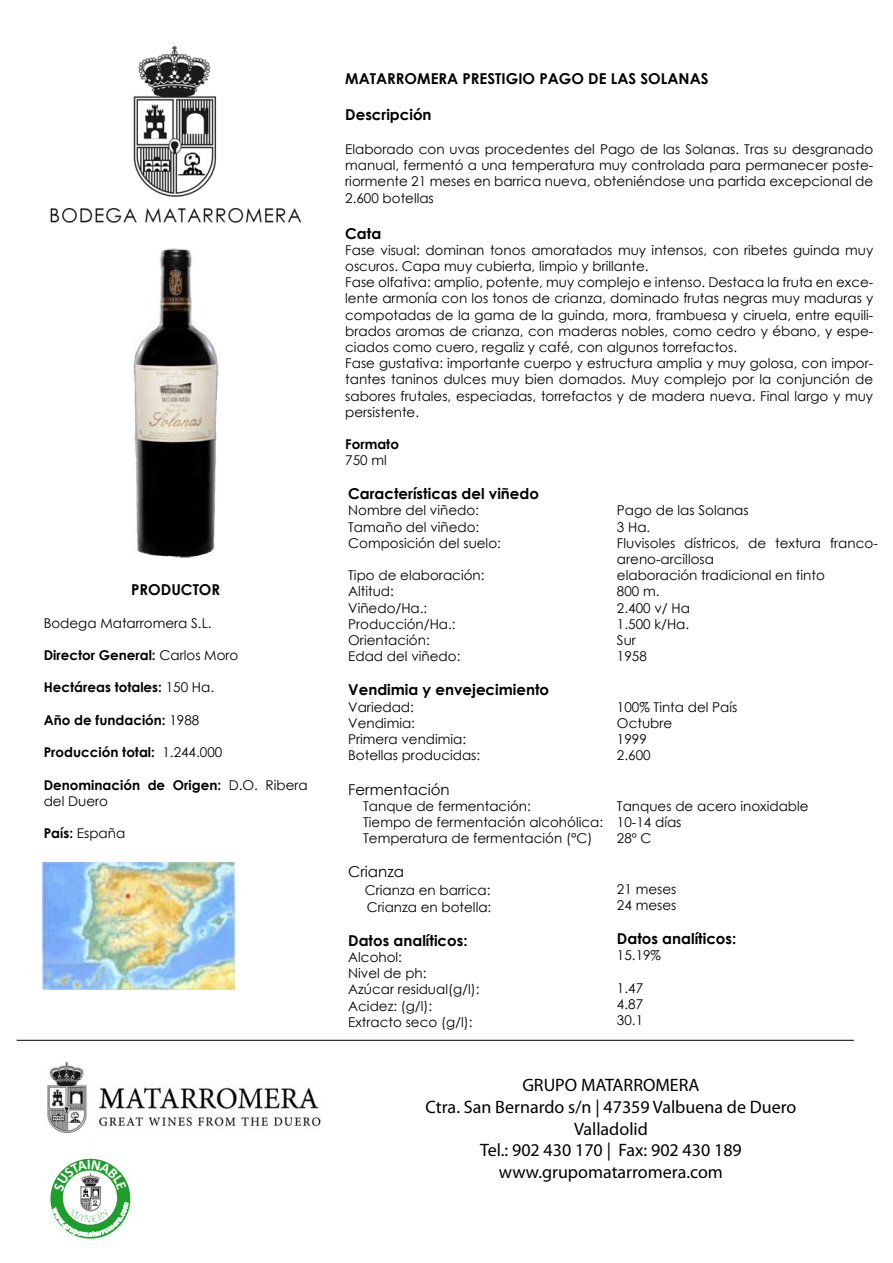
<style>
.page{position:relative;width:893px;height:1263px;background:#fff}
.page>*{position:absolute;margin:0;border:0;box-sizing:border-box;transform-origin:0 0}
.t1{font:18px/21.6px "Myriad Pro";color:#000;text-align:center}
.t2{font:700 15px "Century Gothic";color:#000}
.t3{font:15px "Century Gothic";color:#000}
.t4{font:13.5px/16.2px "Century Gothic";color:#000}
.t5{font:700 13.5px/16.2px "Century Gothic";color:#000}
.s1{font-weight:400}
.s2{font-weight:700}
</style>
<div class="page">
<img style="left:50px;top:45px;width:252px;height:178px">
<img style="left:46px;top:1061px;width:275px;height:72px">
<img style="left:42px;top:862px;width:193px;height:127px">
<img style="left:133px;top:248px;width:85px;height:309px">
<div style="left:49px;top:1157px;width:83px;height:83px;border:2px solid #fff;border-radius:50%"></div>
<hr style="left:17px;top:1040px;width:837px;height:1px;background:#000">
<svg style="left:52px;top:1160px;width:77px;height:80px"></svg>
<p class="t2" style="left:131px;top:578px;width:91px">PRODUCTOR</p>
<p class="t4" style="left:44px;top:614px;width:169px">Bodega Matarromera S.L.</p>
<p class="t5" style="left:44px;top:646px;width:196px">Director General: <span class="s1">Carlos Moro</span></p>
<p class="t5" style="left:44px;top:679px;width:172px">Hectáreas totales: <span class="s1">150 Ha.</span></p>
<p class="t5" style="left:44px;top:711px;width:157px">Año de fundación: <span class="s1">1988</span></p>
<p class="t5" style="left:44px;top:744px;width:180px">Producción total: <span class="s1">1.244.000</span></p>
<p class="t5" style="left:44px;top:776px;width:265px">Denominación de Origen: <span class="s1">D.O. Ribera del Duero</span></p>
<p class="t4" style="left:44px;top:825px;width:83px"><span class="s2">País:</span> España</p>
<p class="t2" style="left:345px;top:67px;width:365px">MATARROMERA PRESTIGIO PAGO DE LAS SOLANAS</p>
<p class="t2" style="left:345px;top:103px;width:88px">Descripción</p>
<p class="t4" style="left:345px;top:141px;width:530px;text-align:justify">Elaborado con uvas procedentes del Pago de las Solanas. Tras su desgranado manual, fermentó a una temperatura muy controlada para permanecer poste&shy;riormente 21 meses en barrica nueva, obteniéndose una partida excepcional de 2.600 botellas</p>
<p class="t2" style="left:345px;top:222px;width:37px">Cata</p>
<p class="t4" style="left:345px;top:242px;width:530px">Fase visual: dominan tonos amoratados muy intensos, con ribetes guinda muy oscuros. Capa muy cubierta, limpio y brillante.<br>Fase olfativa: amplio, potente, muy complejo e intenso. Destaca la fruta en exce&shy;lente armonía con los tonos de crianza, dominado frutas negras muy maduras y compotadas de la gama de la guinda, mora, frambuesa y ciruela, entre equili&shy;brados aromas de crianza, con maderas nobles, como cedro y ébano, y espe&shy;ciados como cuero, regaliz y café, con algunos torrefactos.<br>Fase gustativa: importante cuerpo y estructura amplia y muy golosa, con impor&shy;tantes taninos dulces muy bien domados. Muy complejo por la conjunción de sabores frutales, especiadas, torrefactos y de madera nueva. Final largo y muy persistente.</p>
<p class="t5" style="left:345px;top:436px;width:55px">Formato</p>
<p class="t4" style="left:345px;top:452px;width:43px">750 ml</p>
<p class="t2" style="left:348px;top:482px;width:192px">Características del viñedo</p>
<p class="t4" style="left:348px;top:502px;width:154px">Nombre del viñedo:<br>Tamaño del viñedo:<br>Composición del suelo:</p>
<p class="t4" style="left:348px;top:567px;width:138px">Tipo de elaboración:<br>Altitud:<br>Viñedo/Ha.:<br>Producción/Ha.:<br>Orientación:<br>Edad del viñedo:</p>
<p class="t2" style="left:348px;top:679px;width:202px">Vendimia y envejecimiento</p>
<p class="t4" style="left:348px;top:698px;width:133px">Variedad:<br>Vendimia:<br>Primera vendimia:<br>Botellas producidas:</p>
<p class="t3" style="left:348px;top:779px;width:103px">Fermentación</p>
<p class="t4" style="left:363px;top:797px;width:241px">Tanque de fermentación:<br>Tiempo de fermentación alcohólica:<br>Temperatura de fermentación (°C)</p>
<p class="t3" style="left:348px;top:861px;width:57px">Crianza</p>
<p class="t4" style="left:365px;top:882px;width:128px">Crianza en barrica:<br>Crianza en botella:</p>
<p class="t2" style="left:348px;top:929px;width:121px">Datos analíticos:</p>
<p class="t4" style="left:348px;top:949px;width:133px">Alcohol:<br>Nivel de ph:<br>Azúcar residual(g/l):<br>Acidez: (g/l):<br>Extracto seco (g/l):</p>
<p class="t4" style="left:617px;top:502px;width:262px">Pago de las Solanas<br>3 Ha.<br>Fluvisoles dístricos, de textura franco&shy;areno-arcillosa<br>elaboración tradicional en tinto<br>800 m.<br>2.400 v/ Ha<br>1.500 k/Ha.<br>Sur<br>1958</p>
<p class="t4" style="left:617px;top:698px;width:122px">100% Tinta del País<br>Octubre<br>1999<br>2.600</p>
<p class="t4" style="left:617px;top:797px;width:193px">Tanques de acero inoxidable<br>10-14 días<br>28º C</p>
<p class="t4" style="left:617px;top:880px;width:61px">21 meses<br>24 meses</p>
<p class="t2" style="left:617px;top:927px;width:121px">Datos analíticos:</p>
<p class="t4" style="left:617px;top:947px;width:46px">15.19%</p>
<p class="t4" style="left:617px;top:979px;width:28px;text-align:justify">1.47<br>4.87<br>30.1</p>
<h1 class="t1" style="left:425px;top:1074px;width:372px">GRUPO MATARROMERA<br>Ctra. San Bernardo s/n | 47359 Valbuena de Duero<br>Valladolid<br>Tel.: 902 430 170 | Fax: 902 430 189 www.grupomatarromera.com</h1>
</div>
